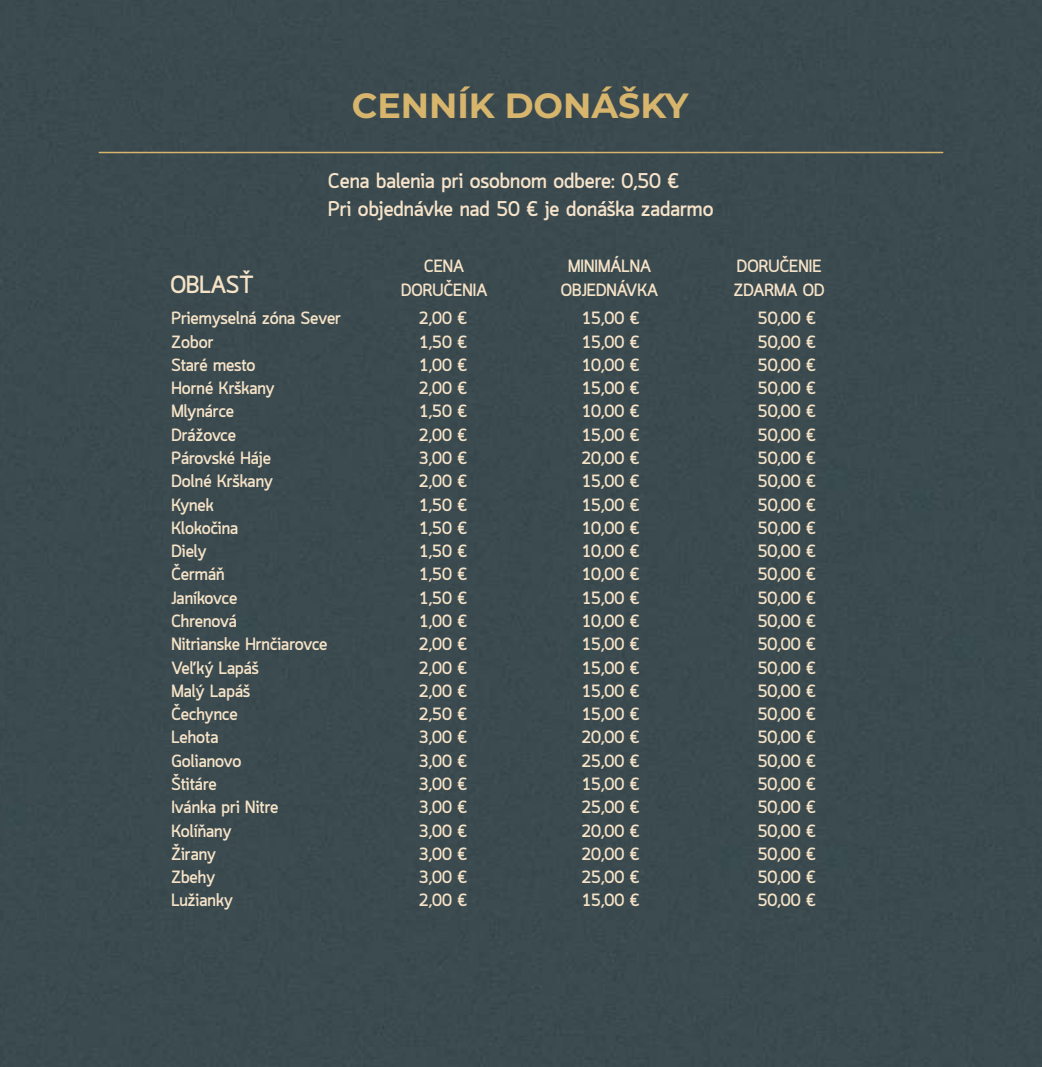
<style>
.page{position:relative;width:1042px;height:1067px;background:#3b4a4f}
.page>*{position:absolute;margin:0;border:0;box-sizing:border-box;transform-origin:0 0}
.t1{font:700 35px "Montserrat";color:#d7b56d}
.t2{font:700 24.5px "Quark";color:#f6e3c7}
.t3{font:700 21px/28px "Quark";color:#f6e3c9}
.t4{font:700 17.5px/23.3px "Quark";color:#f6e3c7;text-align:center}
</style>
<div class="page">
<hr style="left:99px;top:152px;width:844px;height:1px;background:#d7b56d">
<h1 class="t1" style="left:352px;top:84px;width:338px">CENNÍK DONÁŠKY</h1>
<p class="t3" style="left:328px;top:168px;width:387px">Cena balenia pri osobnom odbere: 0,50 €<br>Pri objednávke nad 50 € je donáška zadarmo</p>
<h2 class="t2" style="left:170px;top:275px;width:85px">OBLASŤ</h2>
<p class="t4" style="left:401px;top:256px;width:88px">CENA<br>DORUČENIA</p>
<p class="t4" style="left:561px;top:256px;width:99px">MINIMÁLNA<br>OBJEDNÁVKA</p>
<p class="t4" style="left:734px;top:256px;width:93px;text-align:left">DORUČENIE<br>ZDARMA OD</p>
<p class="t4" style="left:171px;top:308px;width:171px">Priemyselná zóna Sever</p>
<p class="t4" style="left:419px;top:308px;width:50px">2,00 €</p>
<p class="t4" style="left:581px;top:308px;width:60px">15,00 €</p>
<p class="t4" style="left:758px;top:308px;width:60px">50,00 €</p>
<p class="t4" style="left:171px;top:331px;width:44px">Zobor</p>
<p class="t4" style="left:419px;top:331px;width:50px">1,50 €</p>
<p class="t4" style="left:581px;top:331px;width:60px">15,00 €</p>
<p class="t4" style="left:758px;top:331px;width:60px">50,00 €</p>
<p class="t4" style="left:171px;top:355px;width:85px">Staré mesto</p>
<p class="t4" style="left:419px;top:355px;width:50px">1,00 €</p>
<p class="t4" style="left:581px;top:355px;width:60px">10,00 €</p>
<p class="t4" style="left:758px;top:355px;width:60px">50,00 €</p>
<p class="t4" style="left:171px;top:378px;width:105px">Horné Krškany</p>
<p class="t4" style="left:419px;top:378px;width:50px">2,00 €</p>
<p class="t4" style="left:581px;top:378px;width:60px">15,00 €</p>
<p class="t4" style="left:758px;top:378px;width:60px">50,00 €</p>
<p class="t4" style="left:171px;top:401px;width:64px">Mlynárce</p>
<p class="t4" style="left:419px;top:401px;width:50px">1,50 €</p>
<p class="t4" style="left:581px;top:401px;width:60px">10,00 €</p>
<p class="t4" style="left:758px;top:401px;width:60px">50,00 €</p>
<p class="t4" style="left:171px;top:425px;width:66px">Drážovce</p>
<p class="t4" style="left:419px;top:425px;width:50px">2,00 €</p>
<p class="t4" style="left:581px;top:425px;width:60px">15,00 €</p>
<p class="t4" style="left:758px;top:425px;width:60px">50,00 €</p>
<p class="t4" style="left:171px;top:448px;width:101px">Párovské Háje</p>
<p class="t4" style="left:419px;top:448px;width:50px">3,00 €</p>
<p class="t4" style="left:581px;top:448px;width:60px">20,00 €</p>
<p class="t4" style="left:758px;top:448px;width:60px">50,00 €</p>
<p class="t4" style="left:171px;top:471px;width:103px">Dolné Krškany</p>
<p class="t4" style="left:419px;top:471px;width:50px">2,00 €</p>
<p class="t4" style="left:581px;top:471px;width:60px">15,00 €</p>
<p class="t4" style="left:758px;top:471px;width:60px">50,00 €</p>
<p class="t4" style="left:171px;top:494px;width:44px">Kynek</p>
<p class="t4" style="left:419px;top:494px;width:50px">1,50 €</p>
<p class="t4" style="left:581px;top:494px;width:60px">15,00 €</p>
<p class="t4" style="left:758px;top:494px;width:60px">50,00 €</p>
<p class="t4" style="left:171px;top:518px;width:69px">Klokočina</p>
<p class="t4" style="left:419px;top:518px;width:50px">1,50 €</p>
<p class="t4" style="left:581px;top:518px;width:60px">10,00 €</p>
<p class="t4" style="left:758px;top:518px;width:60px">50,00 €</p>
<p class="t4" style="left:171px;top:541px;width:37px">Diely</p>
<p class="t4" style="left:419px;top:541px;width:50px">1,50 €</p>
<p class="t4" style="left:581px;top:541px;width:60px">10,00 €</p>
<p class="t4" style="left:758px;top:541px;width:60px">50,00 €</p>
<p class="t4" style="left:171px;top:564px;width:55px">Čermáň</p>
<p class="t4" style="left:419px;top:564px;width:50px">1,50 €</p>
<p class="t4" style="left:581px;top:564px;width:60px">10,00 €</p>
<p class="t4" style="left:758px;top:564px;width:60px">50,00 €</p>
<p class="t4" style="left:171px;top:587px;width:68px">Janíkovce</p>
<p class="t4" style="left:419px;top:587px;width:50px">1,50 €</p>
<p class="t4" style="left:581px;top:587px;width:60px">15,00 €</p>
<p class="t4" style="left:758px;top:587px;width:60px">50,00 €</p>
<p class="t4" style="left:171px;top:611px;width:67px">Chrenová</p>
<p class="t4" style="left:419px;top:611px;width:50px">1,00 €</p>
<p class="t4" style="left:581px;top:611px;width:60px">10,00 €</p>
<p class="t4" style="left:758px;top:611px;width:60px">50,00 €</p>
<p class="t4" style="left:171px;top:634px;width:158px">Nitrianske Hrnčiarovce</p>
<p class="t4" style="left:419px;top:634px;width:50px">2,00 €</p>
<p class="t4" style="left:581px;top:634px;width:60px">15,00 €</p>
<p class="t4" style="left:758px;top:634px;width:60px">50,00 €</p>
<p class="t4" style="left:171px;top:657px;width:89px">Veľký Lapáš</p>
<p class="t4" style="left:419px;top:657px;width:50px">2,00 €</p>
<p class="t4" style="left:581px;top:657px;width:60px">15,00 €</p>
<p class="t4" style="left:758px;top:657px;width:60px">50,00 €</p>
<p class="t4" style="left:171px;top:681px;width:80px">Malý Lapáš</p>
<p class="t4" style="left:419px;top:681px;width:50px">2,00 €</p>
<p class="t4" style="left:581px;top:681px;width:60px">15,00 €</p>
<p class="t4" style="left:758px;top:681px;width:60px">50,00 €</p>
<p class="t4" style="left:171px;top:704px;width:68px">Čechynce</p>
<p class="t4" style="left:419px;top:704px;width:50px">2,50 €</p>
<p class="t4" style="left:581px;top:704px;width:60px">15,00 €</p>
<p class="t4" style="left:758px;top:704px;width:60px">50,00 €</p>
<p class="t4" style="left:171px;top:727px;width:49px">Lehota</p>
<p class="t4" style="left:419px;top:727px;width:50px">3,00 €</p>
<p class="t4" style="left:581px;top:727px;width:60px">20,00 €</p>
<p class="t4" style="left:758px;top:727px;width:60px">50,00 €</p>
<p class="t4" style="left:171px;top:750px;width:72px">Golianovo</p>
<p class="t4" style="left:419px;top:750px;width:50px">3,00 €</p>
<p class="t4" style="left:581px;top:750px;width:60px">25,00 €</p>
<p class="t4" style="left:758px;top:750px;width:60px">50,00 €</p>
<p class="t4" style="left:171px;top:774px;width:47px">Štitáre</p>
<p class="t4" style="left:419px;top:774px;width:50px">3,00 €</p>
<p class="t4" style="left:581px;top:774px;width:60px">15,00 €</p>
<p class="t4" style="left:758px;top:774px;width:60px">50,00 €</p>
<p class="t4" style="left:171px;top:797px;width:109px">Ivánka pri Nitre</p>
<p class="t4" style="left:419px;top:797px;width:50px">3,00 €</p>
<p class="t4" style="left:581px;top:797px;width:60px">25,00 €</p>
<p class="t4" style="left:758px;top:797px;width:60px">50,00 €</p>
<p class="t4" style="left:171px;top:820px;width:62px">Kolíňany</p>
<p class="t4" style="left:419px;top:820px;width:50px">3,00 €</p>
<p class="t4" style="left:581px;top:820px;width:60px">20,00 €</p>
<p class="t4" style="left:758px;top:820px;width:60px">50,00 €</p>
<p class="t4" style="left:171px;top:843px;width:46px">Žirany</p>
<p class="t4" style="left:419px;top:843px;width:50px">3,00 €</p>
<p class="t4" style="left:581px;top:843px;width:60px">20,00 €</p>
<p class="t4" style="left:758px;top:843px;width:60px">50,00 €</p>
<p class="t4" style="left:171px;top:867px;width:45px">Zbehy</p>
<p class="t4" style="left:419px;top:867px;width:50px">3,00 €</p>
<p class="t4" style="left:581px;top:867px;width:60px">25,00 €</p>
<p class="t4" style="left:758px;top:867px;width:60px">50,00 €</p>
<p class="t4" style="left:171px;top:890px;width:63px">Lužianky</p>
<p class="t4" style="left:419px;top:890px;width:50px">2,00 €</p>
<p class="t4" style="left:581px;top:890px;width:60px">15,00 €</p>
<p class="t4" style="left:758px;top:890px;width:60px">50,00 €</p>
</div>
